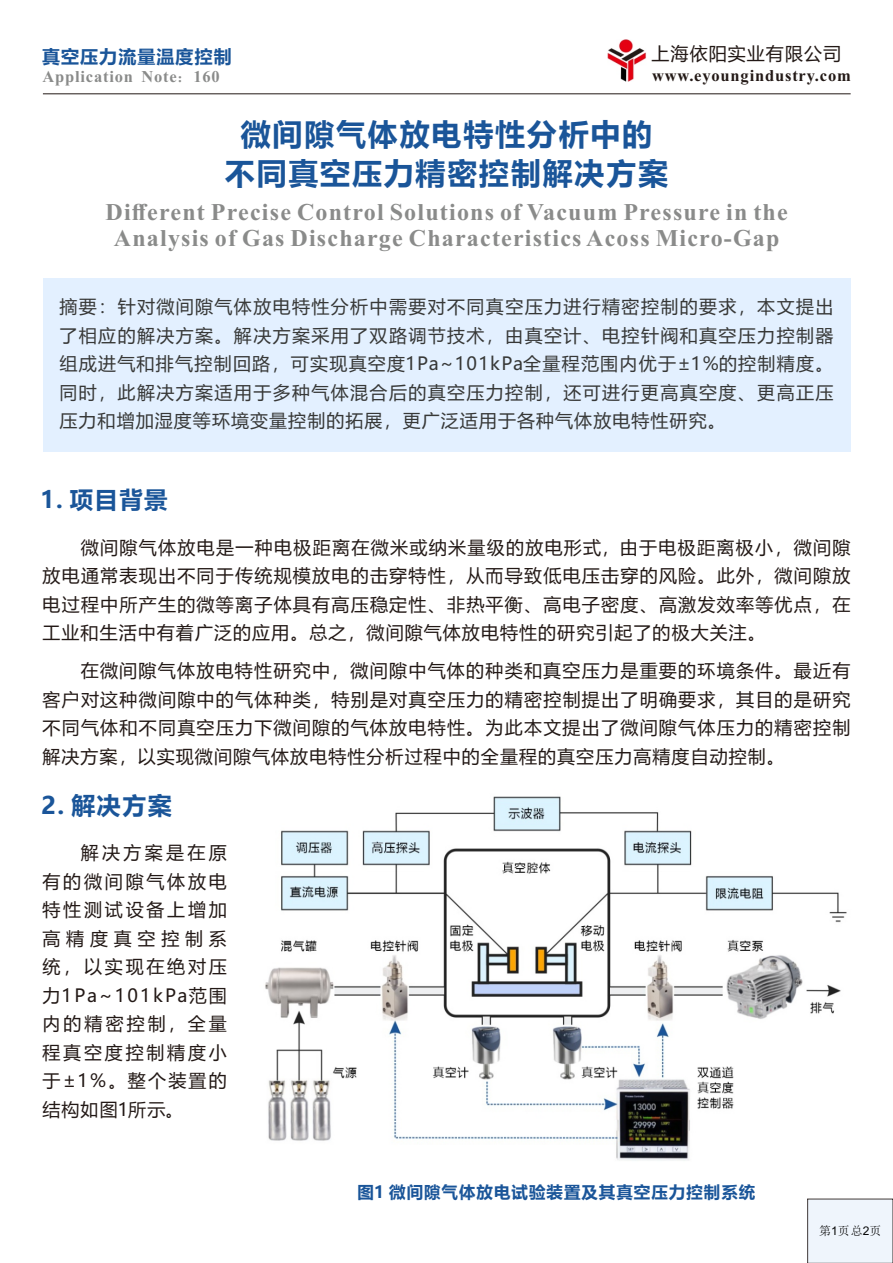
<style>
.page{position:relative;width:893px;height:1263px;background:#fff}
.page>*{position:absolute;margin:0;border:0;box-sizing:border-box;transform-origin:0 0}
.t1{font:700 30px/39.6px "Microsoft Ya Hei";letter-spacing:.06em;color:#1a5599;text-align:center}
.t2{font:700 24px/26.5px "Times New Roman";letter-spacing:.05em;color:#8a8b8a;text-align:center}
.t3{font:700 24px "Microsoft Ya Hei";color:#1a5599}
.t4{font:700 23.4px "Microsoft Ya Hei";color:#1a5599}
.t5{font:18px/28.5px "Microsoft Ya Hei";letter-spacing:.06em;color:#231916;text-align:justify}
.t6{font:18px/28.5px "Microsoft Ya Hei";letter-spacing:.06em;color:#373837;text-align:justify}
.t7{font:700 18px "Microsoft Ya Hei";letter-spacing:.06em;color:#1a5599}
.t8{font:700 16.5px "Microsoft Ya Hei";letter-spacing:.06em;color:#1a5599}
.t9{font:700 16.5px "Times New Roman";letter-spacing:.05em;color:#231916}
.t10{font:700 16.5px "Times New Roman";letter-spacing:.05em;color:#8a8b8a}
.t11{font:12px "Sim Sun";color:#080808}
.s1{font-family:"Sim Sun";font-weight:400}
.s2{font-family:"Arial"}
</style>
<div class="page">
<img style="left:265px;top:796px;width:582px;height:365px">
<hr style="left:43px;top:93px;width:808px;height:1px;background:#231916">
<img style="left:608px;top:40px;width:38px;height:42px">
<svg style="left:807px;top:1198px;width:86px;height:65px"></svg>
<div style="left:43px;top:278px;width:807px;height:173px;background:#e3f0ff"></div>
<p class="t5" style="left:652px;top:41px;width:191px">上海依阳实业有限公司</p>
<p class="t9" style="left:652px;top:70px;width:200px">www.eyoungindustry.com</p>
<p class="t7" style="left:42px;top:48px;width:191px">真空压力流量温度控制</p>
<p class="t10" style="left:42px;top:71px;width:179px">Application Note<span class="s1">：</span>160</p>
<h1 class="t1" style="left:225px;top:116px;width:445px">微间隙气体放电特性分析中的不同真空压力精密控制解决方案</h1>
<h2 class="t2" style="left:106px;top:201px;width:684px">Different Precise Control Solutions of Vacuum Pressure in the<br>Analysis of Gas Discharge Characteristics Acoss Micro-Gap</h2>
<p class="t6" style="left:60px;top:294px;width:775px">摘要：针对微间隙气体放电特性分析中需要对不同真空压力进行精密控制的要求，本文提出了相应的解决方案。解决方案采用了双路调节技术，由真空计、电控针阀和真空压力控制器组成进气和排气控制回路，可实现真空度1Pa~101kPa全量程范围内优于±1%的控制精度。同时，此解决方案适用于多种气体混合后的真空压力控制，还可进行更高真空度、更高正压压力和增加湿度等环境变量控制的拓展，更广泛适用于各种气体放电特性研究。</p>
<p class="t4" style="left:40px;top:489px;width:129px">1. 项目背景</p>
<p class="t5" style="left:42px;top:534px;width:809px;text-indent:38px">微间隙气体放电是一种电极距离在微米或纳米量级的放电形式，由于电极距离极小，微间隙放电通常表现出不同于传统规模放电的击穿特性，从而导致低电压击穿的风险。此外，微间隙放电过程中所产生的微等离子体具有高压稳定性、非热平衡、高电子密度、高激发效率等优点，在工业和生活中有着广泛的应用。总之，微间隙气体放电特性的研究引起了的极大关注。</p>
<p class="t5" style="left:42px;top:658px;width:809px;text-indent:38px">在微间隙气体放电特性研究中，微间隙中气体的种类和真空压力是重要的环境条件。最近有客户对这种微间隙中的气体种类，特别是对真空压力的精密控制提出了明确要求，其目的是研究不同气体和不同真空压力下微间隙的气体放电特性。为此本文提出了微间隙气体压力的精密控制解决方案，以实现微间隙气体放电特性分析过程中的全量程的真空压力高精度自动控制。</p>
<h2 class="t3" style="left:41px;top:794px;width:132px">2. 解决方案</h2>
<p class="t5" style="left:43px;top:840px;width:186px;text-indent:38px">解决方案是在原有的微间隙气体放电特性测试设备上增加高精度真空控制系统，以实现在绝对压力1Pa~101kPa范围内的精密控制，全量程真空度控制精度小于±1%。整个装置的结构如图1所示。</p>
<p class="t8" style="left:358px;top:1185px;width:399px">图1 微间隙气体放电试验装置及其真空压力控制系统</p>
<p class="t11" style="left:819px;top:1225px;width:64px">第<span class="s2">1</span>页总<span class="s2">2</span>页</p>
</div>
